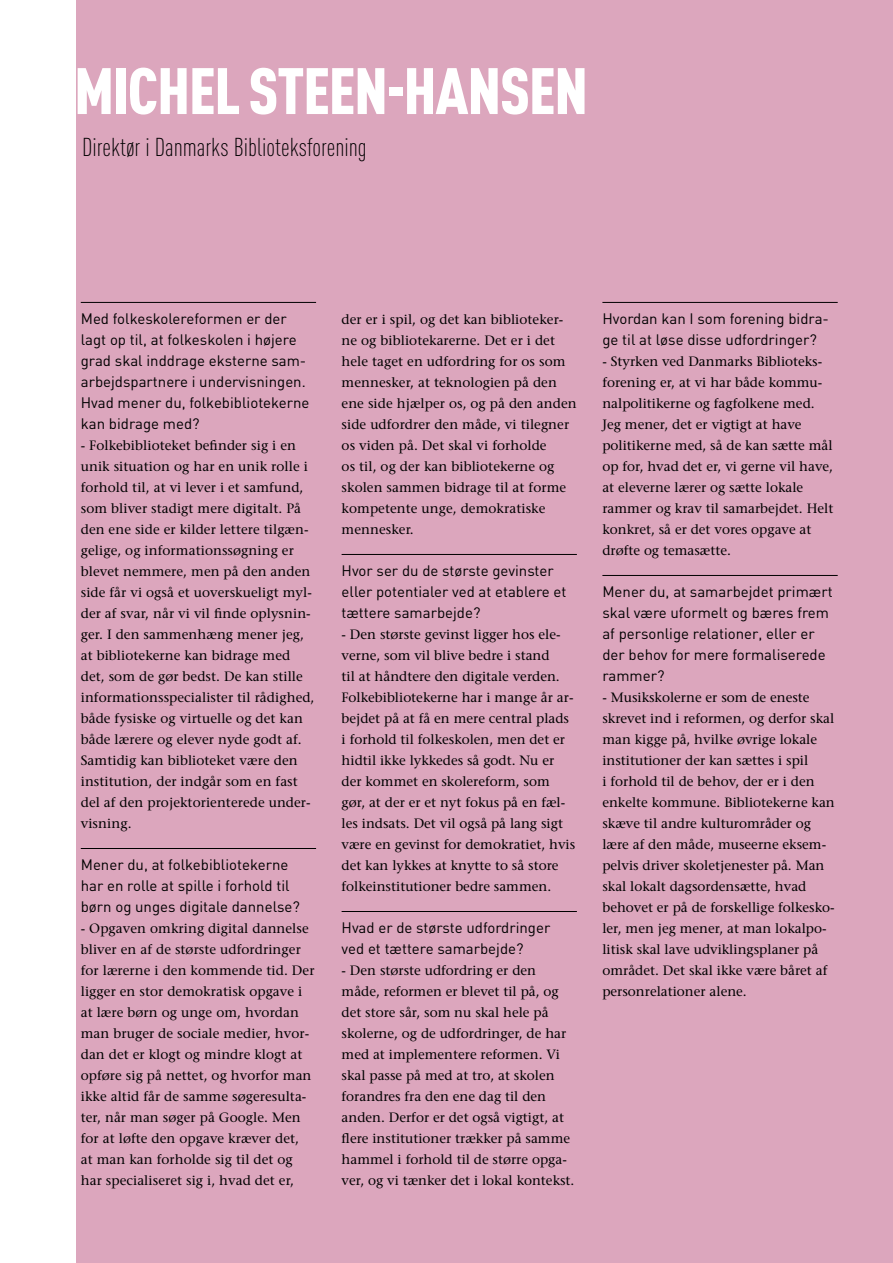
<style>
.page{position:relative;width:893px;height:1263px;background:#fff}
.page>*{position:absolute;margin:0;border:0;box-sizing:border-box;transform-origin:0 0}
.t1{font:900 condensed 64.5px "DINOT";letter-spacing:-.02em;color:#fff}
.t2{font:300 condensed 25.5px "DINOT";color:#000}
.t3{font:15px/21px "DIN";color:#000}
.t4{font:500 13.5px/21px "Stone Serif Std";color:#000}
</style>
<div class="page">
<div style="left:77px;top:0;width:816px;height:1263px;background:#dca6bd"></div>
<hr style="left:81px;top:302px;width:235px;height:1px;background:#000">
<hr style="left:81px;top:848px;width:235px;height:1px;background:#000">
<hr style="left:342px;top:554px;width:235px;height:1px;background:#000">
<hr style="left:342px;top:911px;width:235px;height:1px;background:#000">
<hr style="left:602px;top:302px;width:236px;height:1px;background:#000">
<hr style="left:602px;top:575px;width:236px;height:1px;background:#000">
<h1 class="t1" style="left:74px;top:47px;width:515px">MICHEL STEEN-HANSEN</h1>
<h2 class="t2" style="left:82px;top:129px;width:286px">Direktør i Danmarks Biblioteksforening</h2>
<p class="t3" style="left:81px;top:308px;width:230px">Med folkeskolereformen er der lagt op til, at folkeskolen i højere grad skal inddrage eksterne sam&shy;arbejdspartnere i undervisningen.<br>Hvad mener du, folkebibliotekerne kan bidrage med?</p>
<p class="t4" style="left:81px;top:435px;width:235px">- Folkebiblioteket befinder sig i en unik situation og har en unik rolle i forhold til, at vi lever i et samfund, som bliver stadigt mere digitalt. På den ene side er kilder lettere tilgæn&shy;gelige, og informationssøgning er blevet nemmere, men på den anden side får vi også et uoverskueligt myl&shy;der af svar, når vi vil finde oplysnin&shy;ger. I den sammenhæng mener jeg, at bibliotekerne kan bidrage med det, som de gør bedst. De kan stille informationsspecialister til rådighed, både fysiske og virtuelle og det kan både lærere og elever nyde godt af.<br>Samtidig kan biblioteket være den institution, der indgår som en fast del af den projektorienterede under&shy;visning.</p>
<p class="t3" style="left:81px;top:854px;width:221px">Mener du, at folkebibliotekerne har en rolle at spille i forhold til børn og unges digitale dannelse?</p>
<p class="t4" style="left:81px;top:918px;width:235px">- Opgaven omkring digital dannelse bliver en af de største udfordringer for lærerne i den kommende tid. Der ligger en stor demokratisk opgave i at lære børn og unge om, hvordan man bruger de sociale medier, hvor&shy;dan det er klogt og mindre klogt at opføre sig på nettet, og hvorfor man ikke altid får de samme søgeresulta&shy;ter, når man søger på Google. Men for at løfte den opgave kræver det,<br>at man kan forholde sig til det og har specialiseret sig i, hvad det er,</p>
<p class="t4" style="left:342px;top:309px;width:237px">der er i spil, og det kan biblioteker&shy;ne og bibliotekarerne. Det er i det hele taget en udfordring for os som mennesker, at teknologien på den ene side hjælper os, og på den anden side udfordrer den måde, vi tilegner os viden på. Det skal vi forholde<br>os til, og der kan bibliotekerne og skolen sammen bidrage til at forme kompetente unge, demokratiske mennesker.</p>
<p class="t3" style="left:342px;top:560px;width:226px">Hvor ser du de største gevinster eller potentialer ved at etablere et tættere samarbejde?</p>
<p class="t4" style="left:342px;top:624px;width:235px">- Den største gevinst ligger hos ele&shy;verne, som vil blive bedre i stand<br>til at håndtere den digitale verden.<br>Folkebibliotekerne har i mange år ar&shy;bejdet på at få en mere central plads i forhold til folkeskolen, men det er hidtil ikke lykkedes så godt. Nu er der kommet en skolereform, som gør, at der er et nyt fokus på en fæl&shy;les indsats. Det vil også på lang sigt være en gevinst for demokratiet, hvis det kan lykkes at knytte to så store folkeinstitutioner bedre sammen.</p>
<p class="t3" style="left:342px;top:917px;width:210px">Hvad er de største udfordringer ved et tættere samarbejde?</p>
<p class="t4" style="left:342px;top:960px;width:234px">- Den største udfordring er den måde, reformen er blevet til på, og det store sår, som nu skal hele på skolerne, og de udfordringer, de har med at implementere reformen. Vi skal passe på med at tro, at skolen forandres fra den ene dag til den anden. Derfor er det også vigtigt, at flere institutioner trækker på samme hammel i forhold til de større opga&shy;ver, og vi tænker det i lokal kontekst.</p>
<p class="t3" style="left:602px;top:308px;width:228px">Hvordan kan I som forening bidra&shy;ge til at løse disse udfordringer?</p>
<p class="t4" style="left:602px;top:351px;width:232px">- Styrken ved Danmarks Biblioteks&shy;forening er, at vi har både kommu&shy;nalpolitikerne og fagfolkene med.<br>Jeg mener, det er vigtigt at have politikerne med, så de kan sætte mål op for, hvad det er, vi gerne vil have, at eleverne lærer og sætte lokale rammer og krav til samarbejdet. Helt konkret, så er det vores opgave at drøfte og temasætte.</p>
<p class="t3" style="left:602px;top:581px;width:232px">Mener du, at samarbejdet primært skal være uformelt og bæres frem af personlige relationer, eller er der behov for mere formaliserede rammer?</p>
<p class="t4" style="left:602px;top:687px;width:234px">- Musikskolerne er som de eneste skrevet ind i reformen, og derfor skal man kigge på, hvilke øvrige lokale institutioner der kan sættes i spil<br>i forhold til de behov, der er i den enkelte kommune. Bibliotekerne kan skæve til andre kulturområder og lære af den måde, museerne eksem&shy;pelvis driver skoletjenester på. Man skal lokalt dagsordensætte, hvad behovet er på de forskellige folkesko&shy;ler, men jeg mener, at man lokalpo&shy;litisk skal lave udviklingsplaner på området. Det skal ikke være båret af personrelationer alene.</p>
</div>
